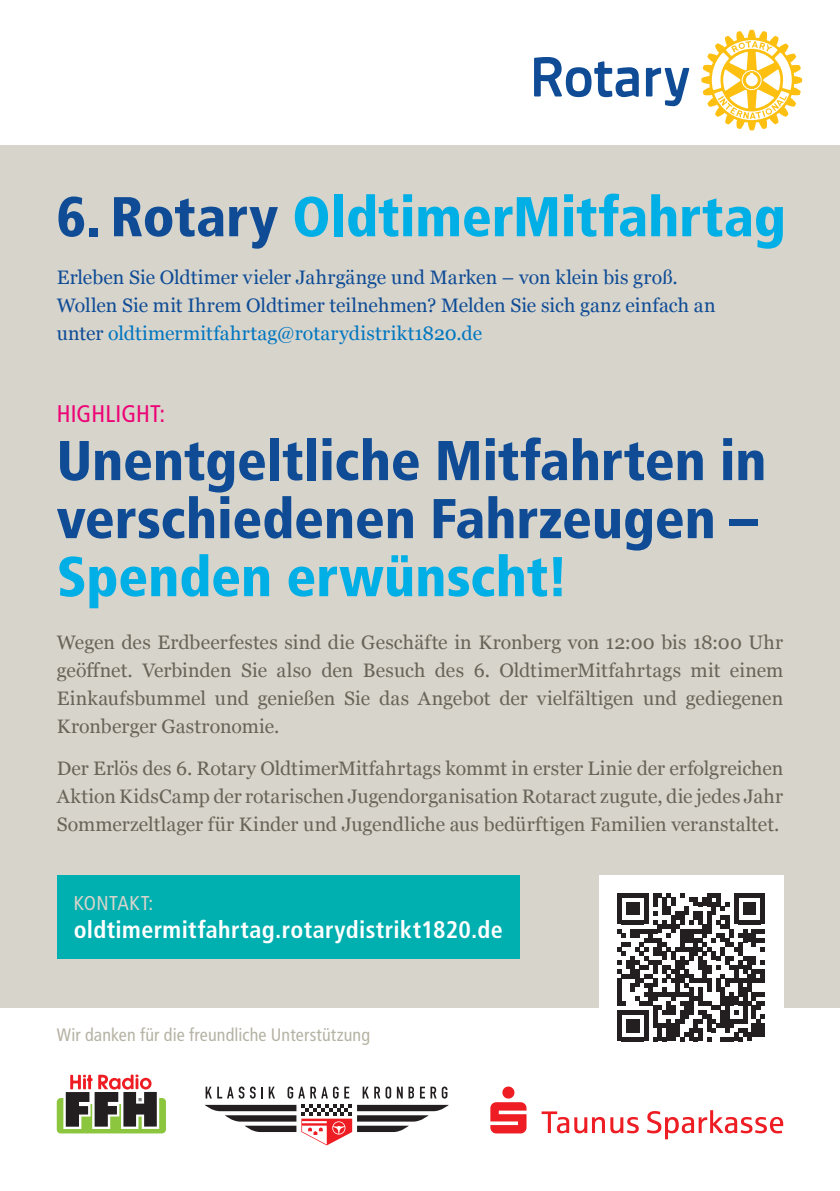
<style>
.page{position:relative;width:840px;height:1191px;background:#fff}
.page>*{position:absolute;margin:0;border:0;box-sizing:border-box;transform-origin:0 0}
.t1{font:900 condensed 56px/58px "Frutiger LT Std";letter-spacing:-.005em;color:#0f4c95}
.t2{font:900 condensed 56px "Frutiger LT Std";color:#00afe5}
.t3{font:700 condensed 24px "Frutiger LT Std";letter-spacing:.015em;color:#fff}
.t4{font:condensed 24px "Frutiger LT Std";letter-spacing:.005em;color:#ed0275}
.t5{font:condensed 20px "Frutiger LT Std";letter-spacing:.02em;color:#d7d4cc}
.t6{font:19.6px/28px "Georgia";color:#696458;text-align:justify}
.t7{font:19.6px/28px "Georgia";color:#0f4c95}
.t8{font:condensed 18px "Frutiger LT Std";letter-spacing:.01em;color:#b6b3a5}
.s1{color:#0f4c95}
.s2{color:#0076bf}
</style>
<div class="page">
<div style="left:0;top:145px;width:839px;height:864px;background:#d7d4cc"></div>
<div style="left:0;top:1008px;width:839px;height:183px;background:#fff"></div>
<div style="left:598px;top:875px;width:184px;height:184px;background:#fff"></div>
<svg style="left:617px;top:893px;width:147px;height:148px"></svg>
<svg style="left:541px;top:1111px;width:63px;height:22px"></svg>
<svg style="left:610px;top:1117px;width:28px;height:16px"></svg>
<svg style="left:646px;top:1110px;width:136px;height:29px"></svg>
<svg style="left:490px;top:1086px;width:36px;height:47px"></svg>
<svg style="left:57px;top:1074px;width:109px;height:59px"></svg>
<svg style="left:701px;top:30px;width:100px;height:100px"></svg>
<svg style="left:534px;top:57px;width:155px;height:49px"></svg>
<div style="left:57px;top:875px;width:462px;height:83px;background:#00afb0"></div>
<svg style="left:205px;top:1104px;width:243px;height:41px"></svg>
<svg style="left:205px;top:1086px;width:39px;height:12px"></svg>
<svg style="left:250px;top:1086px;width:5px;height:12px"></svg>
<svg style="left:261px;top:1086px;width:14px;height:12px"></svg>
<svg style="left:287px;top:1086px;width:51px;height:12px"></svg>
<svg style="left:344px;top:1086px;width:5px;height:12px"></svg>
<svg style="left:362px;top:1086px;width:18px;height:12px"></svg>
<svg style="left:385px;top:1086px;width:6px;height:12px"></svg>
<svg style="left:387px;top:1088px;width:2px;height:8px"></svg>
<svg style="left:396px;top:1086px;width:6px;height:12px"></svg>
<svg style="left:408px;top:1086px;width:39px;height:12px"></svg>
<h1 class="t2" style="left:57px;top:183px;width:730px"><span class="s1">6. Rotary</span> OldtimerMitfahrtag</h1>
<p class="t7" style="left:57px;top:262px;width:660px">Erleben Sie Oldtimer vieler Jahrgänge und Marken – von klein bis groß.<br>Wollen Sie mit Ihrem Oldtimer teilnehmen? Melden Sie sich ganz einfach an unter <span class="s2">oldtimermitfahrtag@rotarydistrikt1820.de</span></p>
<p class="t4" style="left:57px;top:400px;width:110px">HIGHLIGHT:</p>
<h1 class="t1" style="left:57px;top:431px;width:710px">Unentgeltliche Mitfahrten in verschiedenen Fahrzeugen –</h1>
<h1 class="t2" style="left:57px;top:543px;width:513px">Spenden erwünscht!</h1>
<p class="t6" style="left:57px;top:627px;width:727px">Wegen des Erdbeerfestes sind die Geschäfte in Kronberg von 12:00 bis 18:00 Uhr geöffnet. Verbinden Sie also den Besuch des 6. OldtimerMitfahrtags mit einem Einkaufsbummel und genießen Sie das Angebot der vielfältigen und gediegenen Kronberger Gastronomie.</p>
<p class="t6" style="left:57px;top:753px;width:727px">Der Erlös des 6. Rotary OldtimerMitfahrtags kommt in erster Linie der erfolgreichen Aktion KidsCamp der rotarischen Jugendorganisation Rotaract zugute, die jedes Jahr Sommerzeltlager für Kinder und Jugendliche aus bedürftigen Familien veranstaltet.</p>
<p class="t5" style="left:74px;top:891px;width:81px">KONTAKT:</p>
<p class="t3" style="left:74px;top:915px;width:430px">oldtimermitfahrtag.rotarydistrikt1820.de</p>
<p class="t8" style="left:57px;top:1024px;width:315px">Wir danken für die freundliche Unterstützung</p>
</div>
